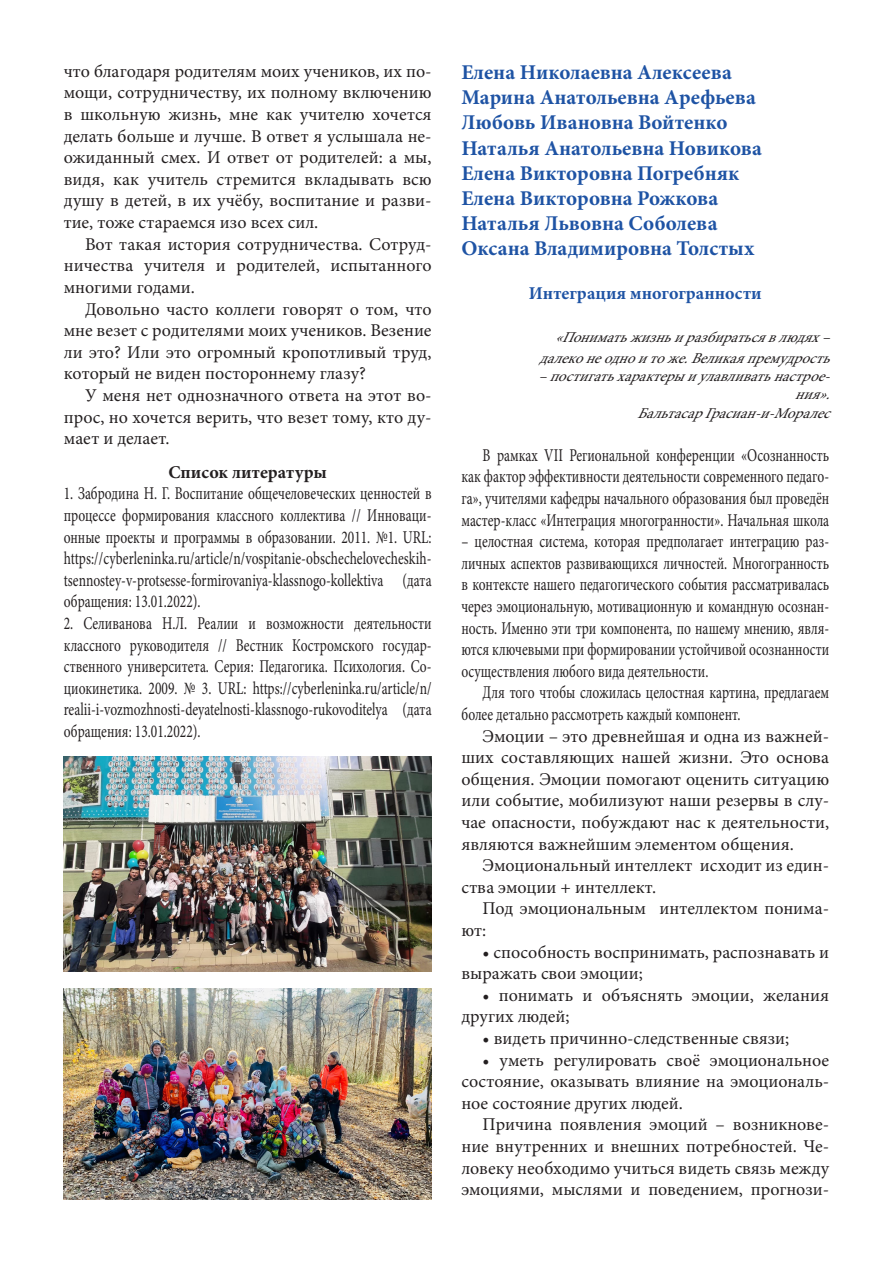
<style>
.page{position:relative;width:893px;height:1263px;background:#fff}
.page>*{position:absolute;margin:0;border:0;box-sizing:border-box;transform-origin:0 0}
.t1{font:700 21px "Minion Pro";color:#1e53a4}
.t2{font:18px/21.6px "Minion Pro";color:#231f20;text-align:justify}
.t3{font:18px/21.6px "Minion Pro";color:#231f20;text-align:justify;scale:.75 1}
.t4{font:700 18px "Minion Pro";color:#1e53a4}
.t5{font:700 18px "Minion Pro";color:#231f20}
.t6{font:italic 15px/21.6px "Minion Pro";color:#231f20;text-align:right}
</style>
<div class="page">
<img style="left:64px;top:757px;width:368px;height:215px">
<img style="left:64px;top:988px;width:368px;height:211px">
<p class="t2" style="left:64px;top:60px;width:369px">что благодаря родителям моих учеников, их по&shy;мощи, сотрудничеству, их полному включению в школьную жизнь, мне как учителю хочется делать больше и лучше. В ответ я услышала не&shy;ожиданный смех. И ответ от родителей: а мы, видя, как учитель стремится вкладывать всю душу в детей, в их учёбу, воспитание и разви&shy;тие, тоже стараемся изо всех сил.</p>
<p class="t2" style="left:64px;top:233px;width:369px;text-indent:21px">Вот такая история сотрудничества. Сотруд&shy;ничества учителя и родителей, испытанного многими годами.</p>
<p class="t2" style="left:64px;top:298px;width:369px;text-indent:21px">Довольно часто коллеги говорят о том, что мне везет с родителями моих учеников. Везение ли это? Или это огромный кропотливый труд, который не виден постороннему глазу?</p>
<p class="t2" style="left:64px;top:384px;width:369px;text-indent:21px">У меня нет однозначного ответа на этот во&shy;прос, но хочется верить, что везет тому, кто ду&shy;мает и делает.</p>
<p class="t5" style="left:168px;top:459px;width:160px">Список литературы</p>
<p class="t3" style="left:64px;top:483px;width:492px">1. Забродина Н. Г. Воспитание общечеловеческих ценностей в процессе формирования классного коллектива // Инноваци&shy;онные проекты и программы в образовании. 2011. №1. URL: https://cyberleninka.ru/article/n/vospitanie-obschechelovecheskih&shy;tsennostey-v-protsesse-formirovaniya-klassnogo-kollektiva (дата обращения: 13.01.2022).</p>
<p class="t3" style="left:64px;top:612px;width:492px">2. Селиванова Н.Л. Реалии и возможности деятельности классного руководителя // Вестник Костромского государ&shy;ственного университета. Серия: Педагогика. Психология. Со&shy;циокинетика. 2009. № 3. URL: https://cyberleninka.ru/article/n/ realii-i-vozmozhnosti-deyatelnosti-klassnogo-rukovoditelya (дата обращения: 13.01.2022).</p>
<p class="t1" style="left:461px;top:58px;width:272px">Елена Николаевна Алексеева</p>
<p class="t1" style="left:461px;top:83px;width:296px">Марина Анатольевна Арефьева</p>
<p class="t1" style="left:461px;top:108px;width:268px">Любовь Ивановна Войтенко</p>
<p class="t1" style="left:461px;top:133px;width:302px">Наталья Анатольевна Новикова</p>
<p class="t1" style="left:461px;top:158px;width:280px">Елена Викторовна Погребняк</p>
<p class="t1" style="left:461px;top:184px;width:259px">Елена Викторовна Рожкова</p>
<p class="t1" style="left:461px;top:209px;width:258px">Наталья Львовна Соболева</p>
<p class="t1" style="left:461px;top:234px;width:294px">Оксана Владимировна Толстых</p>
<p class="t4" style="left:529px;top:280px;width:234px">Интеграция многогранности</p>
<p class="t6" style="left:539px;top:326px;width:301px">«Пониматьжизньиразбиратьсявлюдях– далеконеодноитоже.Великаяпремудрость</p>
<p class="t6" style="left:538px;top:368px;width:302px;line-height:18px">–постигатьхарактерыиулавливатьнастрое&shy;ния».</p>
<p class="t6" style="left:637px;top:402px;width:203px">БальтасарГрасиан-и-Моралес</p>
<p class="t3" style="left:461px;top:444px;width:492px;text-indent:21px">В рамках VII Региональной конференции «Осознанность как фактор эффективности деятельности современного педаго&shy;га», учителями кафедры начального образования был проведён мастер-класс «Интеграция многогранности». Начальная школа</p>
<p class="t3" style="left:461px;top:531px;width:492px">– целостная система, которая предполагает интеграцию раз&shy;личных аспектов развивающихся личностей. Многогранность в контексте нашего педагогического события рассматривалась через эмоциональную, мотивационную и командную осознан&shy;ность. Именно эти три компонента, по нашему мнению, явля&shy;ются ключевыми при формировании устойчивой осознанности осуществления любого вида деятельности.</p>
<p class="t3" style="left:461px;top:682px;width:492px;text-indent:21px">Для того чтобы сложилась целостная картина, предлагаем более детально рассмотреть каждый компонент.</p>
<p class="t2" style="left:461px;top:725px;width:369px;text-indent:21px">Эмоции – это древнейшая и одна из важней&shy;ших составляющих нашей жизни. Это основа общения. Эмоции помогают оценить ситуацию или событие, мобилизуют наши резервы в слу&shy;чае опасности, побуждают нас к деятельности, являются важнейшим элементом общения.</p>
<p class="t2" style="left:461px;top:855px;width:369px;text-indent:21px">Эмоциональный интеллект исходит из един&shy;ства эмоции + интеллект.</p>
<p class="t2" style="left:461px;top:898px;width:369px;text-indent:21px">Под эмоциональным интеллектом понима&shy;ют:</p>
<p class="t2" style="left:461px;top:941px;width:369px;text-indent:21px">• способность воспринимать, распознавать и выражать свои эмоции;</p>
<p class="t2" style="left:461px;top:984px;width:369px;text-indent:21px">• понимать и объяснять эмоции, желания других людей;</p>
<p class="t2" style="left:483px;top:1027px;width:308px">• видеть причинно-следственные связи;</p>
<p class="t2" style="left:461px;top:1049px;width:369px;text-indent:21px">• уметь регулировать своё эмоциональное состояние, оказывать влияние на эмоциональ&shy;ное состояние других людей.</p>
<p class="t2" style="left:461px;top:1114px;width:369px;text-indent:21px">Причина появления эмоций – возникнове&shy;ние внутренних и внешних потребностей. Че&shy;ловеку необходимо учиться видеть связь между эмоциями, мыслями и поведением, прогнози-</p>
</div>
